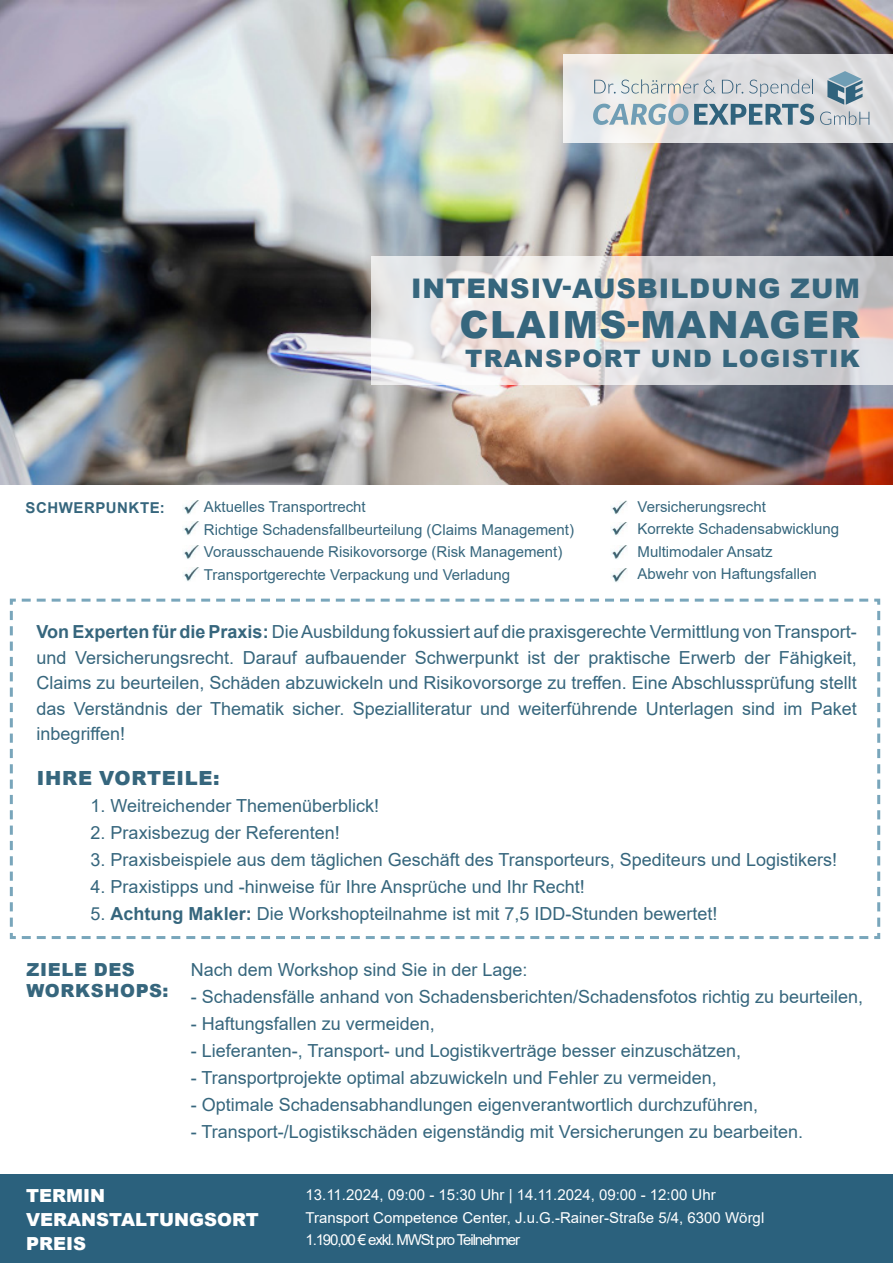
<style>
.page{position:relative;width:893px;height:1263px;background:#fff}
.page>*{position:absolute;margin:0;border:0;box-sizing:border-box;transform-origin:0 0}
.t1{font:900 37.5px "Arial";letter-spacing:.035em;color:#36667d}
.t2{font:900 27px "Arial";letter-spacing:.035em;color:#36667d}
.t3{font:900 24px "Arial";letter-spacing:.055em;color:#36667d}
.t4{font:900 19.5px "Arial";letter-spacing:.035em;color:#36667d}
.t5{font:18px/25.5px "Arial";color:#36667d;text-align:justify}
.t6{font:900 18px/24px "Arial";color:#fff}
.t7{font:900 18px "Arial";letter-spacing:.035em;color:#36667d}
.t8{font:15px "Arial";color:#36667d}
.t9{font:15px "Arial";color:#fff}
.t10{font:15px "Arial";letter-spacing:-.075em;color:#fff}
.t11{font:700 15px "Arial";letter-spacing:.035em;color:#36667d}
.s1{font-weight:700}
</style>
<div class="page">
<div style="left:0;top:1174px;width:893px;height:89px;background:#2b617d"></div>
<img style="left:183px;top:500px;width:16px;height:14px">
<img style="left:183px;top:521px;width:16px;height:14px">
<img style="left:183px;top:545px;width:16px;height:14px">
<img style="left:183px;top:568px;width:16px;height:13px">
<svg style="left:9px;top:598px;width:872px;height:341px"></svg>
<img style="left:0;top:0;width:893px;height:484px">
<svg style="left:371px;top:256px;width:522px;height:129px;background:#e1dddd"></svg>
<svg style="left:563px;top:54px;width:330px;height:88px;background:#e2e2e2"></svg>
<svg style="left:827px;top:71px;width:35px;height:34px"></svg>
<svg style="left:594px;top:79px;width:122px;height:15px;background:#ced3d2"></svg>
<svg style="left:722px;top:80px;width:21px;height:14px"></svg>
<svg style="left:749px;top:79px;width:64px;height:18px"></svg>
<svg style="left:820px;top:111px;width:49px;height:14px"></svg>
<svg style="left:593px;top:104px;width:95px;height:21px;background:#aec3cd"></svg>
<svg style="left:694px;top:104px;width:120px;height:21px;background:#839ead"></svg>
<img style="left:611px;top:501px;width:16px;height:13px">
<img style="left:611px;top:522px;width:16px;height:13px">
<img style="left:611px;top:546px;width:16px;height:13px">
<img style="left:611px;top:568px;width:16px;height:14px">
<p class="t2" style="left:411px;top:268px;width:450px">INTENSIV-AUSBILDUNG ZUM</p>
<p class="t1" style="left:460px;top:297px;width:402px">CLAIMS-MANAGER</p>
<p class="t3" style="left:465px;top:341px;width:396px">TRANSPORT UND LOGISTIK</p>
<p class="t11" style="left:26px;top:497px;width:141px">SCHWERPUNKTE:</p>
<p class="t8" style="left:204px;top:497px;width:163px">Aktuelles Transportrecht</p>
<p class="t8" style="left:204px;top:519px;width:372px">Richtige Schadensfallbeurteilung (Claims Management)</p>
<p class="t8" style="left:204px;top:542px;width:360px">Vorausschauende Risikovorsorge (Risk Management)</p>
<p class="t8" style="left:204px;top:564px;width:308px">Transportgerechte Verpackung und Verladung</p>
<p class="t8" style="left:637px;top:496px;width:130px">Versicherungsrecht</p>
<p class="t8" style="left:637px;top:519px;width:203px">Korrekte Schadensabwicklung</p>
<p class="t8" style="left:637px;top:541px;width:137px">Multimodaler Ansatz</p>
<p class="t8" style="left:637px;top:564px;width:181px">Abwehr von Haftungsfallen</p>
<p class="t5" style="left:37px;top:619px;width:822px"><span class="s1">Von Experten für die Praxis:</span> Die Ausbildung fokussiert auf die praxisgerechte Vermittlung von Transport&shy;und Versicherungsrecht. Darauf aufbauender Schwerpunkt ist der praktische Erwerb der Fähigkeit, Claims zu beurteilen, Schäden abzuwickeln und Risikovorsorge zu treffen. Eine Abschlussprüfung stellt das Verständnis der Thematik sicher. Spezialliteratur und weiterführende Unterlagen sind im Paket inbegriffen!</p>
<p class="t4" style="left:37px;top:764px;width:184px">IHRE VORTEILE:</p>
<p class="t5" style="left:91px;top:793px;width:290px">1. Weitreichender Themenüberblick!</p>
<p class="t5" style="left:91px;top:820px;width:251px">2. Praxisbezug der Referenten!</p>
<p class="t5" style="left:91px;top:847px;width:748px">3. Praxisbeispiele aus dem täglichen Geschäft des Transporteurs, Spediteurs und Logistikers!</p>
<p class="t5" style="left:91px;top:874px;width:496px">4. Praxistipps und -hinweise für Ihre Ansprüche und Ihr Recht!</p>
<p class="t5" style="left:91px;top:901px;width:628px">5. <span class="s1">Achtung Makler:</span> Die Workshopteilnahme ist mit 7,5 IDD-Stunden bewertet!</p>
<p class="t7" style="left:27px;top:956px;width:110px">ZIELE DES</p>
<p class="t7" style="left:27px;top:977px;width:144px">WORKSHOPS:</p>
<p class="t5" style="left:191px;top:957px;width:338px">Nach dem Workshop sind Sie in der Lage:</p>
<p class="t5" style="left:191px;top:984px;width:674px">- Schadensfälle anhand von Schadensberichten/Schadensfotos richtig zu beurteilen,</p>
<p class="t5" style="left:191px;top:1011px;width:246px">- Haftungsfallen zu vermeiden,</p>
<p class="t5" style="left:191px;top:1038px;width:552px">- Lieferanten-, Transport- und Logistikverträge besser einzuschätzen,</p>
<p class="t5" style="left:191px;top:1065px;width:528px">- Transportprojekte optimal abzuwickeln und Fehler zu vermeiden,</p>
<p class="t5" style="left:191px;top:1092px;width:569px">- Optimale Schadensabhandlungen eigenverantwortlich durchzuführen,</p>
<p class="t5" style="left:191px;top:1119px;width:614px">- Transport-/Logistikschäden eigenständig mit Versicherungen zu bearbeiten.</p>
<p class="t9" style="left:305px;top:1184px;width:412px">13.11.2024, 09:00 - 15:30 Uhr | 14.11.2024, 09:00 - 12:00 Uhr</p>
<p class="t6" style="left:26px;top:1183px;width:234px">TERMIN<br>VERANSTALTUNGSORT</p>
<p class="t6" style="left:26px;top:1231px;width:61px">PREIS</p>
<p class="t10" style="left:305px;top:1229px;width:216px">1.190,00 € exkl. MWSt pro Teilnehmer</p>
<p class="t9" style="left:305px;top:1207px;width:460px">Transport Competence Center, J.u.G.-Rainer-Straße 5/4, 6300 Wörgl</p>
</div>
